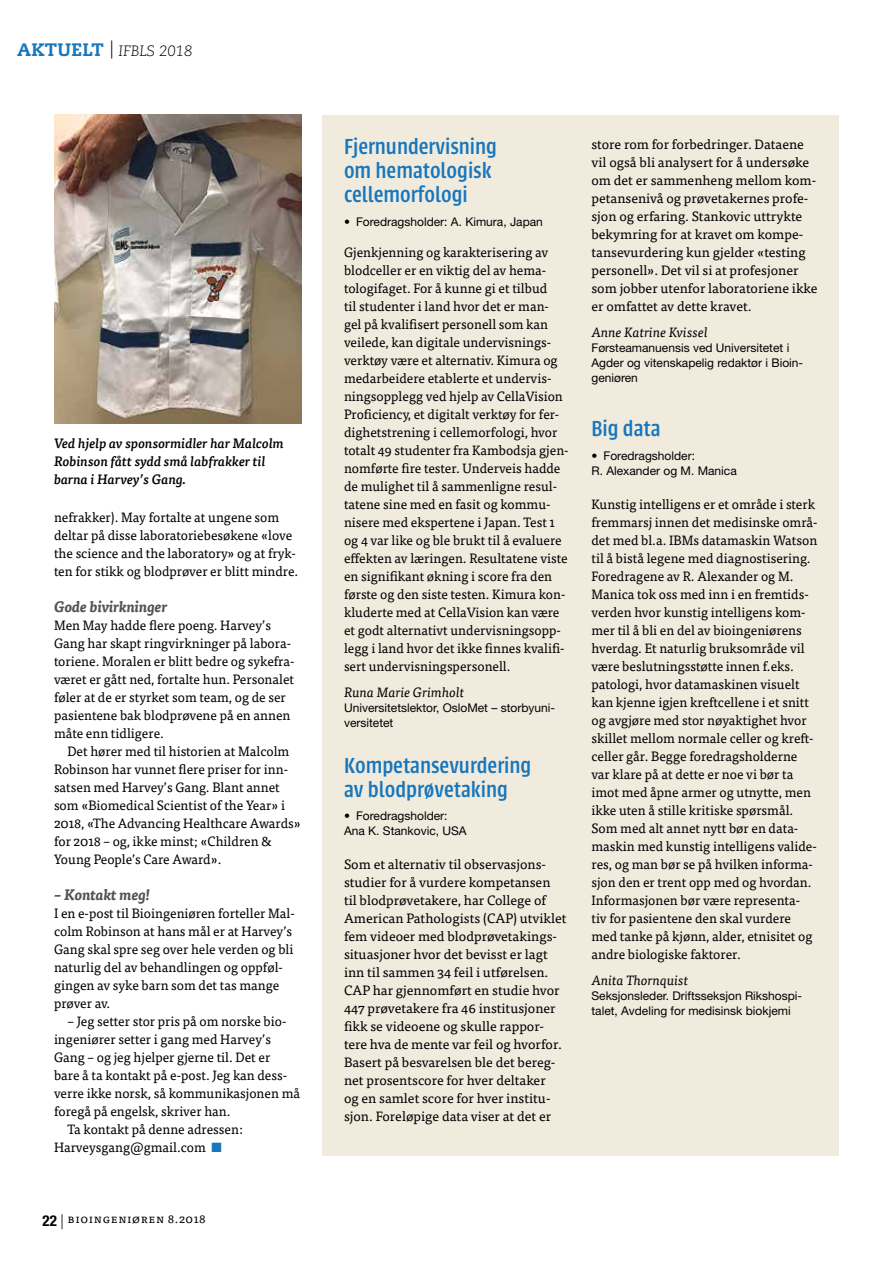
<style>
.page{position:relative;width:893px;height:1263px;background:#fff}
.page>*{position:absolute;margin:0;border:0;box-sizing:border-box;transform-origin:0 0}
.t1{font:500 24px/24px "Urbana";color:#1776bc;scale:.96 1}
.t2{font:italic 700 15px "Tisa Pro";color:#545158}
.t3{font:italic 300 15px "Caecilia LT Std";color:#000}
.t4{font:13.5px/18px "Tisa Pro";color:#000}
.t5{font:italic 500 13.5px/18px "Tisa Pro";color:#000}
.t6{font:italic 13.5px "Tisa Pro";color:#000}
.t7{font:12px/15px "Helvetica Neue LT Pro";color:#000}
.t8{font:12px "Tisa Pro";letter-spacing:.05em;color:#000}
.s1{font-weight:800;font-style:normal;font-size:18px;color:#1776bc}
.s2{font-style:normal;font-size:18px}
.s3{color:#1776bc}
.s4{font-family:"Helvetica Neue LT Pro";font-weight:700;font-stretch:condensed;font-size:15px}
.s5{font-family:"Helvetica Neue LT Pro";font-weight:300;font-size:15px}
</style>
<div class="page">
<div style="left:323px;top:115px;width:516px;height:1040px;background:#f1ebde"></div>
<img style="left:54px;top:115px;width:247px;height:308px">
<p class="t3" style="left:17px;top:43px;width:177px"><span class="s1">AKTUELT</span> <span class="s2">|</span> IFBLS 2018</p>
<p class="t5" style="left:54px;top:433px;width:231px">Ved hjelp av sponsormidler har Malcolm<br>Robinson fått sydd små labfrakker til barna i Harvey’s Gang.</p>
<p class="t4" style="left:54px;top:507px;width:246px">nefrakker). May fortalte at ungene som deltar på disse laboratoriebesøkene «love the science and the laboratory» og at fryk&shy;ten for stikk og blodprøver er blitt mindre.</p>
<p class="t2" style="left:54px;top:595px;width:115px">Gode bivirkninger</p>
<p class="t4" style="left:54px;top:615px;width:242px">Men May hadde flere poeng. Harvey’s Gang har skapt ringvirkninger på labora&shy;toriene. Moralen er blitt bedre og sykefra&shy;været er gått ned, fortalte hun. Personalet føler at de er styrket som team, og de ser pasientene bak blodprøvene på en annen måte enn tidligere.</p>
<p class="t4" style="left:54px;top:741px;width:248px;text-indent:14px">Det hører med til historien at Malcolm Robinson har vunnet flere priser for inn&shy;satsen med Harvey’s Gang. Blant annet som «Biomedical Scientist of the Year» i 2018, «The Advancing Healthcare Awards» for 2018 – og, ikke minst; «Children &amp; Young People’s Care Award».</p>
<p class="t2" style="left:54px;top:883px;width:98px">– Kontakt meg!</p>
<p class="t4" style="left:54px;top:903px;width:242px">I en e-post til Bioingeniøren forteller Mal&shy;colm Robinson at hans mål er at Harvey’s Gang skal spre seg over hele verden og bli naturlig del av behandlingen og oppføl&shy;gingen av syke barn som det tas mange prøver av.</p>
<p class="t4" style="left:68px;top:1011px;width:220px">– Jeg setter stor pris på om norske bio-</p>
<p class="t4" style="left:54px;top:1029px;width:218px">ingeniører setter i gang med Harvey’s</p>
<p class="t4" style="left:54px;top:1047px;width:218px">Gang – og jeg hjelper gjerne til. Det er</p>
<p class="t4" style="left:54px;top:1065px;width:235px">bare å ta kontakt på e-post. Jeg kan dess-</p>
<p class="t4" style="left:54px;top:1083px;width:248px">verre ikke norsk, så kommunikasjonen må</p>
<p class="t4" style="left:54px;top:1101px;width:178px">foregå på engelsk, skriver han.</p>
<p class="t4" style="left:68px;top:1119px;width:177px">Ta kontakt på denne adressen:</p>
<p class="t4" style="left:54px;top:1137px;width:169px">Harveysgang@gmail.com <span class="s3">■</span></p>
<p class="t8" style="left:43px;top:1209px;width:165px"><span class="s4">22</span> <span class="s5">|</span> Bioingeniøren 8.2018</p>
<h1 class="t1" style="left:344px;top:135px;width:161px">Fjernundervisning om hematologisk cellemorfologi</h1>
<p class="t7" style="left:344px;top:214px;width:200px">• Foredragsholder: A. Kimura, Japan</p>
<p class="t4" style="left:344px;top:242px;width:226px">Gjenkjenning og karakterisering av blodceller er en viktig del av hema&shy;tologifaget. For å kunne gi et tilbud<br>til studenter i land hvor det er man&shy;gel på kvalifisert personell som kan veilede, kan digitale undervisnings&shy;verktøy være et alternativ. Kimura og medarbeidere etablerte et undervis&shy;ningsopplegg ved hjelp av CellaVision Proficiency, et digitalt verktøy for fer&shy;dighetstrening i cellemorfologi, hvor totalt 49 studenter fra Kambodsja gjen&shy;nomførte fire tester. Underveis hadde de mulighet til å sammenligne resul&shy;tatene sine med en fasit og kommu&shy;nisere med ekspertene i Japan. Test 1 og 4 var like og ble brukt til å evaluere effekten av læringen. Resultatene viste en signifikant økning i score fra den første og den siste testen. Kimura kon&shy;kluderte med at CellaVision kan være et godt alternativt undervisningsopp&shy;legg i land hvor det ikke finnes kvalifi&shy;sert undervisningspersonell.</p>
<p class="t6" style="left:344px;top:683px;width:122px">Runa Marie Grimholt</p>
<p class="t7" style="left:344px;top:700px;width:213px">Universitetslektor, OsloMet – storbyuni&shy;versitetet</p>
<h1 class="t1" style="left:344px;top:753px;width:197px">Kompetansevurdering av blodprøvetaking</h1>
<p class="t7" style="left:344px;top:808px;width:124px">• Foredragsholder:<br>Ana K. Stankovic, USA</p>
<p class="t4" style="left:344px;top:854px;width:224px">Som et alternativ til observasjons&shy;studier for å vurdere kompetansen til blodprøvetakere, har College of American Pathologists (CAP) utviklet fem videoer med blodprøvetakings&shy;situasjoner hvor det bevisst er lagt inn til sammen 34 feil i utførelsen.<br>CAP har gjennomført en studie hvor 447 prøvetakere fra 46 institusjoner fikk se videoene og skulle rappor&shy;tere hva de mente var feil og hvorfor.<br>Basert på besvarelsen ble det bereg&shy;net prosentscore for hver deltaker<br>og en samlet score for hver institu&shy;sjon. Foreløpige data viser at det er</p>
<p class="t4" style="left:591px;top:134px;width:228px">store rom for forbedringer. Dataene vil også bli analysert for å undersøke om det er sammenheng mellom kom&shy;petansenivå og prøvetakernes profe&shy;sjon og erfaring. Stankovic uttrykte bekymring for at kravet om kompe&shy;tansevurdering kun gjelder «testing personell». Det vil si at profesjoner som jobber utenfor laboratoriene ikke er omfattet av dette kravet.</p>
<p class="t6" style="left:591px;top:323px;width:118px">Anne Katrine Kvissel</p>
<p class="t7" style="left:591px;top:340px;width:213px">Førsteamanuensis ved Universitetet i<br>Agder og vitenskapelig redaktør i Bioin&shy;geniøren</p>
<h1 class="t1" style="left:591px;top:417px;width:73px">Big data</h1>
<p class="t7" style="left:591px;top:448px;width:147px">• Foredragsholder:<br>R. Alexander og M. Manica</p>
<p class="t4" style="left:591px;top:494px;width:228px">Kunstig intelligens er et område i sterk fremmarsj innen det medisinske områ&shy;det med bl.a. IBMs datamaskin Watson til å bistå legene med diagnostisering.<br>Foredragene av R. Alexander og M.<br>Manica tok oss med inn i en fremtids&shy;verden hvor kunstig intelligens kom&shy;mer til å bli en del av bioingeniørens hverdag. Et naturlig bruksområde vil være beslutningsstøtte innen f.eks. patologi, hvor datamaskinen visuelt kan kjenne igjen kreftcellene i et snitt og avgjøre med stor nøyaktighet hvor skillet mellom normale celler og kreft&shy;celler går. Begge foredragsholderne var klare på at dette er noe vi bør ta imot med åpne armer og utnytte, men ikke uten å stille kritiske spørsmål.<br>Som med alt annet nytt bør en data&shy;maskin med kunstig intelligens valide&shy;res, og man bør se på hvilken informa&shy;sjon den er trent opp med og hvordan.<br>Informasjonen bør være representa&shy;tiv for pasientene den skal vurdere med tanke på kjønn, alder, etnisitet og andre biologiske faktorer.</p>
<p class="t6" style="left:591px;top:971px;width:98px">Anita Thornquist</p>
<p class="t7" style="left:591px;top:988px;width:212px">Seksjonsleder. Driftsseksjon Rikshospi&shy;talet, Avdeling for medisinsk biokjemi</p>
</div>
